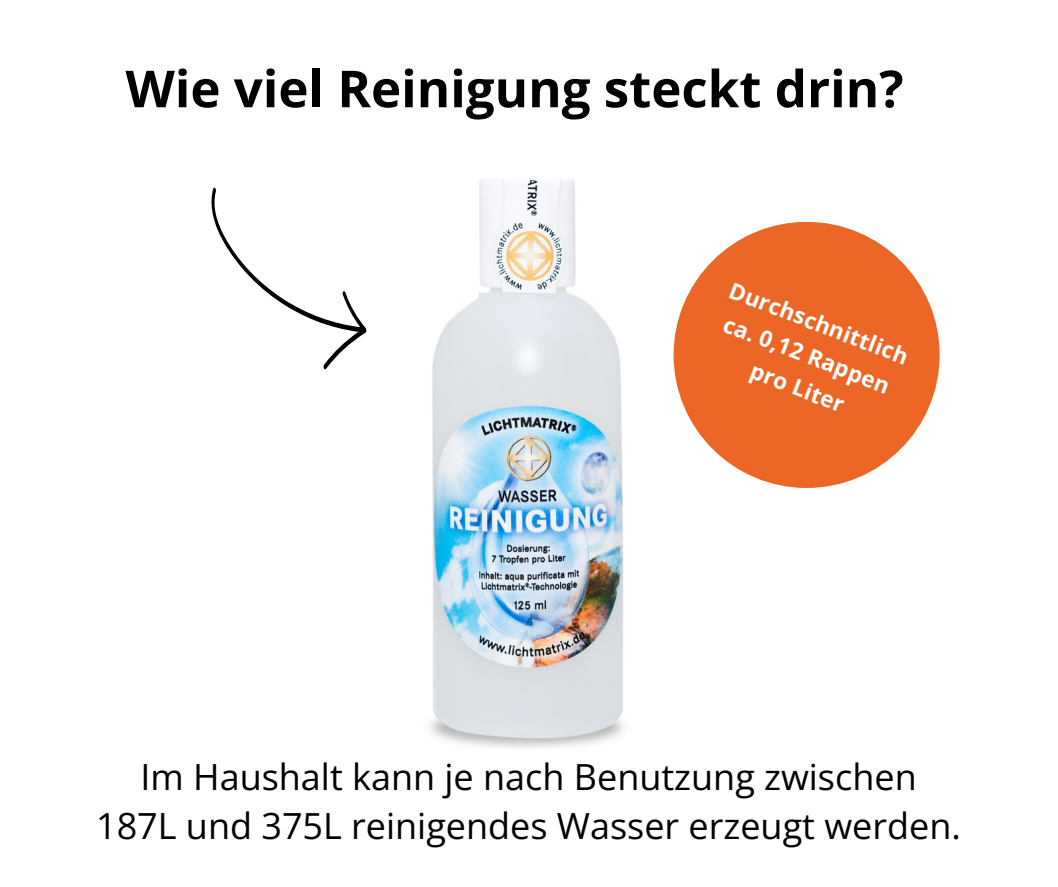
<style>
.page{position:relative;width:1058px;height:887px;background:#fff}
.page>*{position:absolute;margin:0;border:0;box-sizing:border-box;transform-origin:0 0}
.t1{font:700 51px "Open Sans";color:#000}
.t2{font:36px/49.5px "Open Sans";color:#000;text-align:center}
.t3{font:700 22.5px "Open Sans";color:#fff}
</style>
<div class="page">
<img style="left:430px;top:179px;width:194px;height:569px">
<svg style="left:211px;top:187px;width:156px;height:183px"></svg>
<div style="left:673px;top:222px;width:266px;height:266px;background:#ec6725;border-radius:50%"></div>
<p class="t1" style="left:125px;top:53px;width:779px">Wie viel Reinigung steckt drin?</p>
<p class="t3" style="left:735px;top:274px;width:191px;rotate:21deg">Durchschnittlich</p>
<p class="t3" style="left:730px;top:308px;width:178px;rotate:21deg">ca. 0,12 Rappen</p>
<p class="t3" style="left:757px;top:355px;width:100px;rotate:21deg">pro Liter</p>
<p class="t2" style="left:96px;top:750px;width:866px">Im Haushalt kann je nach Benutzung zwischen<br>187L und 375L reinigendes Wasser erzeugt werden.</p>
</div>
